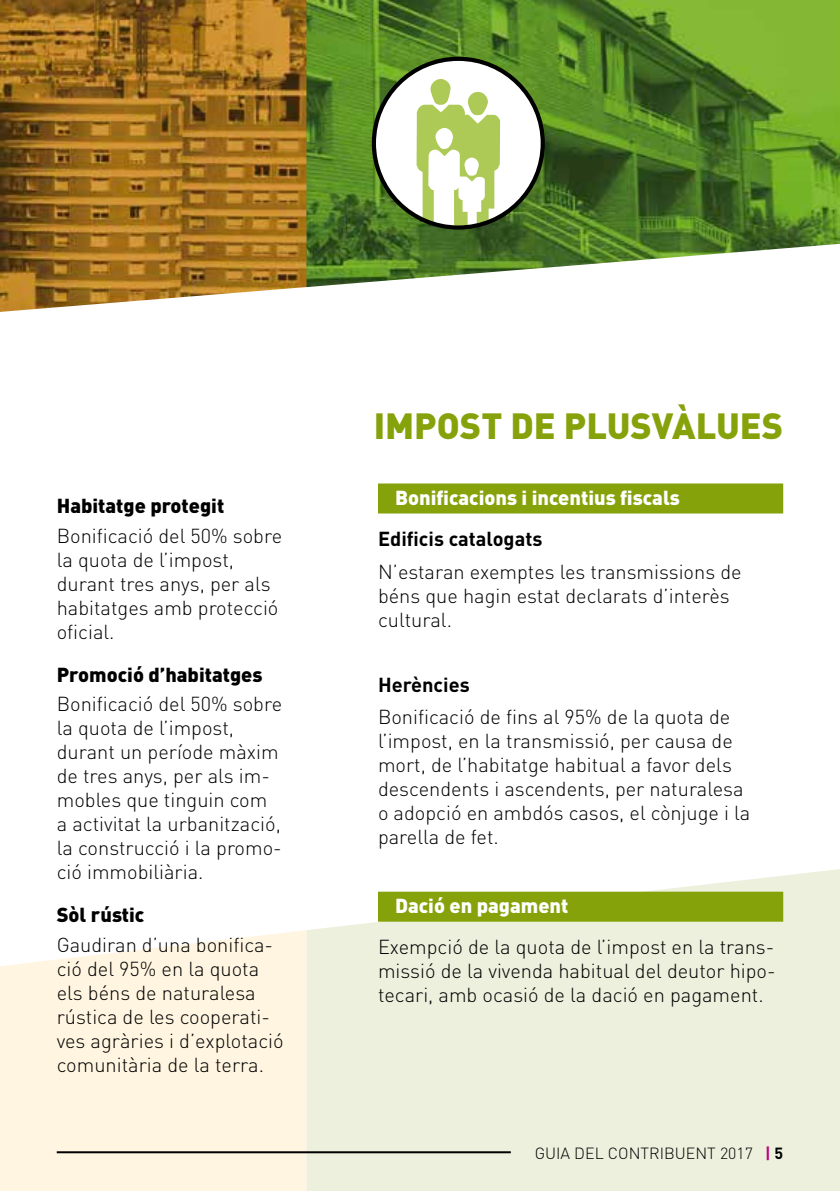
<style>
.page{position:relative;width:840px;height:1191px;background:#fff}
.page>*{position:absolute;margin:0;border:0;box-sizing:border-box;transform-origin:0 0}
.t1{font:900 36px "DIN";color:#86a20b}
.t2{font:300 20px/24px "DIN";color:#000}
.t3{font:900 20px "DIN";color:#000}
.t4{font:900 20px "DIN";color:#fff}
.t5{font:700 20px "DIN";color:#000}
.t6{font:300 16px "DIN";color:#000}
.s1{font-weight:700;color:#b7007a}
.s2{font-weight:700}
</style>
<div class="page">
<img style="left:0;top:0;width:307px;height:312px">
<img style="left:306px;top:0;width:533px;height:287px">
<svg style="left:0;top:930px;width:306px;height:261px;background:#fef5e1"></svg>
<svg style="left:306px;top:869px;width:533px;height:322px;background:#edf0df"></svg>
<div style="left:378px;top:483px;width:404px;height:30px;background:#86a20b"></div>
<div style="left:378px;top:891px;width:404px;height:30px;background:#86a20b"></div>
<svg style="left:373px;top:59px;width:169px;height:168px"></svg>
<div style="left:371px;top:57px;width:173px;height:173px;border:4px solid #000;border-radius:50%"></div>
<hr style="left:57px;top:1151px;width:453px;height:2px;background:#000">
<p class="t3" style="left:57px;top:492px;width:169px">Habitatge protegit</p>
<p class="t2" style="left:57px;top:523px;width:227px">Bonificació del 50% sobre la quota de l’impost, durant tres anys, per als habitatges amb protecció oficial.</p>
<p class="t3" style="left:57px;top:661px;width:207px">Promoció d’habitatges</p>
<p class="t2" style="left:57px;top:692px;width:227px">Bonificació del 50% sobre la quota de l’impost, durant un període màxim de tres anys, per als im&shy;mobles que tinguin com a activitat la urbanització, la construcció i la promo&shy;ció immobiliària.</p>
<p class="t3" style="left:57px;top:902px;width:89px">Sòl rústic</p>
<p class="t2" style="left:57px;top:932px;width:228px">Gaudiran d’una bonifica&shy;ció del 95% en la quota els béns de naturalesa rústica de les cooperati&shy;ves agràries i d’explotació comunitària de la terra.</p>
<h1 class="t1" style="left:373px;top:401px;width:411px">IMPOST DE PLUSVÀLUES</h1>
<p class="t4" style="left:395px;top:484px;width:286px">Bonificacions i incentius fiscals</p>
<p class="t5" style="left:378px;top:526px;width:166px">Edificis catalogats</p>
<p class="t2" style="left:378px;top:559px;width:365px">N’estaran exemptes les transmissions de béns que hagin estat declarats d’interès cultural.</p>
<p class="t5" style="left:378px;top:671px;width:93px">Herències</p>
<p class="t2" style="left:378px;top:704px;width:373px">Bonificació de fins al 95% de la quota de l’impost, en la transmissió, per causa de mort, de l’habitatge habitual a favor dels descendents i ascendents, per naturalesa o adopció en ambdós casos, el cònjuge i la parella de fet.</p>
<p class="t4" style="left:395px;top:892px;width:175px">Dació en pagament</p>
<p class="t2" style="left:378px;top:934px;width:399px;text-align:justify">Exempció de la quota de l’impost en la trans&shy;missió de la vivenda habitual del deutor hipo&shy;tecari, amb ocasió de la dació en pagament.</p>
<p class="t6" style="left:534px;top:1143px;width:250px">GUIA DEL CONTRIBUENT 2017 <span class="s1">|</span> <span class="s2">5</span></p>
</div>
